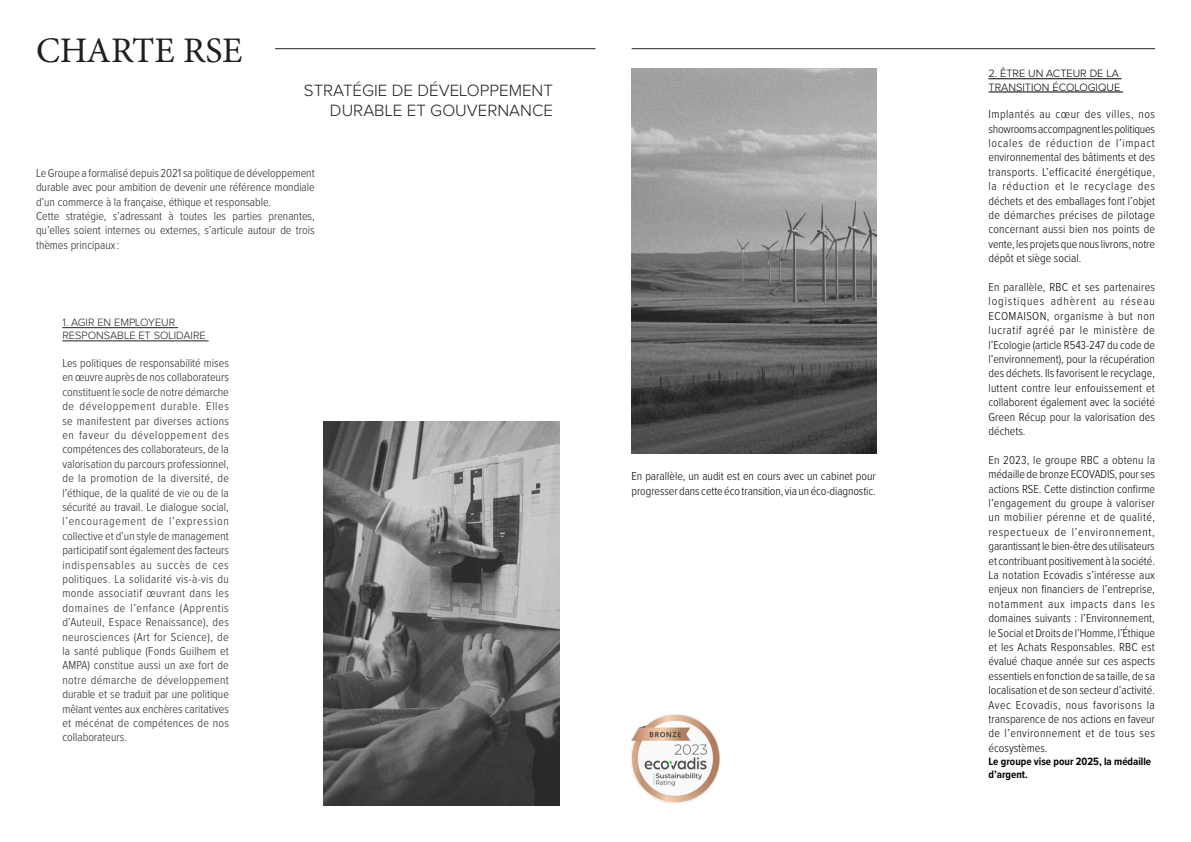
<style>
.page{position:relative;width:1191px;height:842px;background:#fff}
.page>*{position:absolute;margin:0;border:0;box-sizing:border-box;transform-origin:0 0}
.t1{font:36px "Minion Pro";color:#231f20}
.t2{font:300 16.9px "Proxima Nova";color:#231f20}
.Style_de_paragraphe_1{font:300 12px/14.4px "Proxima Nova Cond";color:#000;text-align:justify}
.Style_de_paragraphe_1-2{font:300 12px/14.4px "Proxima Nova Cond";color:#231f20;text-align:justify}
.t3{font:300 11px "Proxima Nova";color:#231f20}
.t4{font:300 11px "Proxima Nova";color:#000}
.t5{font:700 11px "Proxima Nova Cond";color:#000}
</style>
<div class="page">
<hr style="left:988px;top:79px;width:133px;height:1px;background:#000">
<hr style="left:988px;top:92px;width:135px;height:1px;background:#000">
<img style="left:631px;top:714px;width:89px;height:90px">
<img style="left:631px;top:69px;width:245px;height:385px">
<hr style="left:631px;top:48px;width:524px;height:1px;background:#231f20">
<hr style="left:275px;top:48px;width:320px;height:1px;background:#231f20">
<hr style="left:62px;top:327px;width:116px;height:1px;background:#231f20">
<hr style="left:62px;top:341px;width:147px;height:1px;background:#231f20">
<img style="left:323px;top:421px;width:236px;height:385px">
<p class="t1" style="left:36px;top:27px;width:208px">CHARTE RSE</p>
<p class="t2" style="left:304px;top:81px;width:250px">STRATÉGIE DE DÉVELOPPEMENT</p>
<p class="t2" style="left:330px;top:101px;width:224px">DURABLE ET GOUVERNANCE</p>
<p class="Style_de_paragraphe_1-2" style="left:36px;top:165px;width:280px">Le Groupe a formalisé depuis 2021 sa politique de développement durable avec pour ambition de devenir une référence mondiale d’un commerce à la française, éthique et responsable.</p>
<p class="Style_de_paragraphe_1-2" style="left:36px;top:208px;width:280px">Cette stratégie, s’adressant à toutes les parties prenantes, qu’elles soient internes ou externes, s’articule autour de trois thèmes principaux :</p>
<p class="t3" style="left:62px;top:316px;width:114px">1. AGIR EN EMPLOYEUR</p>
<p class="t3" style="left:62px;top:330px;width:145px">RESPONSABLE ET SOLIDAIRE</p>
<p class="Style_de_paragraphe_1-2" style="left:62px;top:355px;width:168px">Les politiques de responsabilité mises en œuvre auprès de nos collaborateurs constituent le socle de notre démarche de développement durable. Elles se manifestent par diverses actions en faveur du développement des compétences des collaborateurs, de la valorisation du parcours professionnel, de la promotion de la diversité, de l’éthique, de la qualité de vie ou de la sécurité au travail. Le dialogue social, l’encouragement de l’expression collective et d’un style de management participatif sont également des facteurs indispensables au succès de ces politiques. La solidarité vis-à-vis du monde associatif œuvrant dans les domaines de l’enfance (Apprentis d’Auteuil, Espace Renaissance), des neurosciences (Art for Science), de la santé publique (Fonds Guilhem et AMPA) constitue aussi un axe fort de notre démarche de développement durable et se traduit par une politique mêlant ventes aux enchères caritatives et mécénat de compétences de nos collaborateurs.</p>
<p class="Style_de_paragraphe_1" style="left:631px;top:468px;width:246px">En parallèle, un audit est en cours avec un cabinet pour progresser dans cette éco transition, via un éco-diagnostic.</p>
<p class="t4" style="left:988px;top:68px;width:132px">2. ÊTRE UN ACTEUR DE LA</p>
<p class="t4" style="left:988px;top:81px;width:133px">TRANSITION ÉCOLOGIQUE</p>
<p class="Style_de_paragraphe_1" style="left:988px;top:106px;width:168px">Implantés au cœur des villes, nos showrooms accompagnent les politiques locales de réduction de l’impact environnemental des bâtiments et des transports. L’efficacité énergétique, la réduction et le recyclage des déchets et des emballages font l’objet de démarches précises de pilotage concernant aussi bien nos points de vente, les projets que nous livrons, notre dépôt et siège social.</p>
<p class="Style_de_paragraphe_1" style="left:988px;top:279px;width:168px">En parallèle, RBC et ses partenaires logistiques adhèrent au réseau ECOMAISON, organisme à but non lucratif agréé par le ministère de l’Ecologie (article R543-247 du code de l’environnement), pour la récupération des déchets. Ils favorisent le recyclage, luttent contre leur enfouissement et collaborent également avec la société Green Récup pour la valorisation des déchets.</p>
<p class="Style_de_paragraphe_1" style="left:988px;top:452px;width:168px">En 2023, le groupe RBC a obtenu la médaille de bronze ECOVADIS, pour ses actions RSE. Cette distinction confirme l’engagement du groupe à valoriser un mobilier pérenne et de qualité, respectueux de l’environnement, garantissant le bien-être des utilisateurs et contribuant positivement à la société.</p>
<p class="Style_de_paragraphe_1" style="left:988px;top:567px;width:168px">La notation Ecovadis s’intéresse aux enjeux non financiers de l’entreprise, notamment aux impacts dans les domaines suivants : l’Environnement, le Social et Droits de l’Homme, l’Éthique et les Achats Responsables. RBC est évalué chaque année sur ces aspects essentiels en fonction de sa taille, de sa</p>
<p class="Style_de_paragraphe_1" style="left:988px;top:682px;width:168px">localisation et de son secteur d’activité.<br>Avec Ecovadis, nous favorisons la transparence de nos actions en faveur de l’environnement et de tous ses écosystèmes.</p>
<p class="t5" style="left:988px;top:753px;width:164px">Le groupe vise pour 2025, la médaille</p>
</div>
